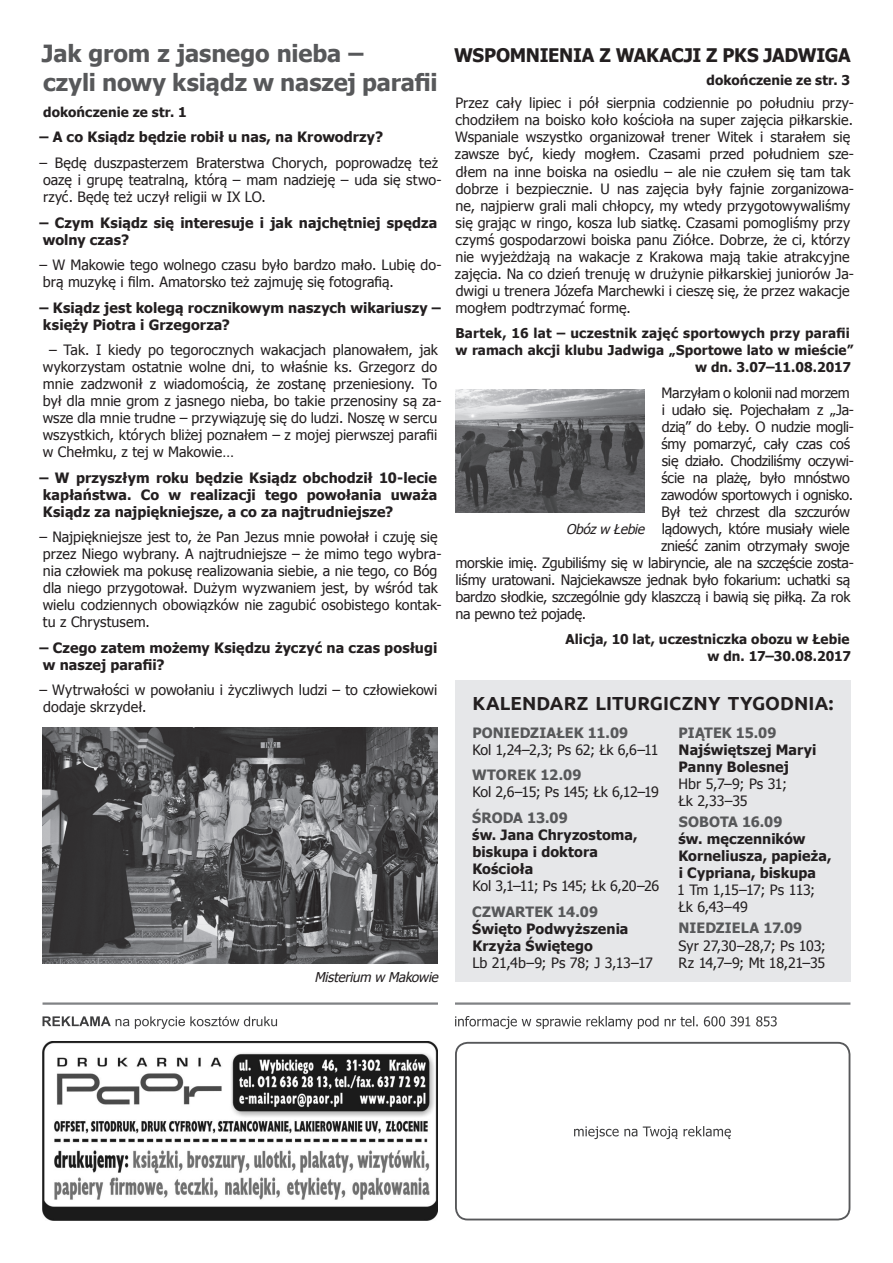
<style>
.page{position:relative;width:893px;height:1263px;background:#fff}
.page>*{position:absolute;margin:0;border:0;box-sizing:border-box;transform-origin:0 0}
.t1{font:700 23.7px/29.7px "Tahoma";letter-spacing:-.005em;color:#57585a}
.t2{font:700 18.9px "Ubuntu";color:#231f20}
.t3{font:700 18.75px "Tahoma";letter-spacing:-.015em;color:#231f20}
.t4{font:14.25px/17px "Tahoma";color:#231f20}
.t5{font:700 14.25px/17px "Tahoma";letter-spacing:.005em;color:#231f20}
.t6{font:14.25px "Tahoma";letter-spacing:-.02em;color:#231f20}
.t7{font:14.25px/17px "Tahoma";letter-spacing:-.025em;color:#231f20}
.t8{font:700 14.25px "Tahoma";letter-spacing:.005em;color:#57585a}
.t9{font:700 13.5px/17px "Tahoma";letter-spacing:.01em;color:#231f20;text-align:right}
.t10{font:italic 13.5px "Tahoma";color:#231f20}
</style>
<div class="page">
<img style="left:43px;top:1042px;width:395px;height:178px">
<hr style="left:43px;top:1002px;width:395px;height:3px;background:#808285">
<svg style="left:43px;top:1016px;width:234px;height:13px"></svg>
<svg style="left:455px;top:1016px;width:322px;height:13px"></svg>
<hr style="left:455px;top:1002px;width:395px;height:3px;background:#808285">
<div style="left:455px;top:1042px;width:395px;height:178px;border:2px solid #57585a;border-radius:12px"></div>
<svg style="left:574px;top:1126px;width:157px;height:13px"></svg>
<img style="left:43px;top:727px;width:395px;height:236px">
<img style="left:455px;top:389px;width:189px;height:123px">
<div style="left:455px;top:680px;width:395px;height:302px;background:#e6e7e9"></div>
<h1 class="t1" style="left:42px;top:37px;width:397px">Jak grom z jasnego nieba –<br>czyli nowy ksiądz w naszej parafii</h1>
<p class="t9" style="left:43px;top:103px;width:145px">dokończenie ze str. 1</p>
<p class="t5" style="left:39px;top:128px;width:345px">– A co Ksiądz będzie robił u nas, na Krowodrzy?</p>
<p class="t4" style="left:39px;top:154px;width:404px">– Będę duszpasterzem Braterstwa Chorych, poprowadzę też oazę i grupę teatralną, którą – mam nadzieję – uda się stwo&shy;rzyć. Będę też uczył religii w IX LO.</p>
<p class="t5" style="left:39px;top:213px;width:399px">– Czym Ksiądz się interesuje i jak najchętniej spędza wolny czas?</p>
<p class="t4" style="left:39px;top:256px;width:404px">– W Makowie tego wolnego czasu było bardzo mało. Lubię do&shy;brą muzykę i film. Amatorsko też zajmuję się fotografią.</p>
<p class="t5" style="left:39px;top:298px;width:403px">– Ksiądz jest kolegą rocznikowym naszych wikariuszy – księży Piotra i Grzegorza?</p>
<p class="t4" style="left:43px;top:341px;width:400px;text-indent:6px">– Tak. I kiedy po tegorocznych wakacjach planowałem, jak wykorzystam ostatnie wolne dni, to właśnie ks. Grzegorz do mnie zadzwonił z wiadomością, że zostanę przeniesiony. To był dla mnie grom z jasnego nieba, bo takie przenosiny są za&shy;wsze dla mnie trudne – przywiązuję się do ludzi. Noszę w sercu wszystkich, których bliżej poznałem – z mojej pierwszej parafii w Chełmku, z tej w Makowie…</p>
<p class="t5" style="left:39px;top:468px;width:399px;text-align:justify">– W przyszłym roku będzie Ksiądz obchodził 10-lecie kapłaństwa. Co w realizacji tego powołania uważa Ksiądz za najpiękniejsze, a co za najtrudniejsze?</p>
<p class="t4" style="left:39px;top:528px;width:404px">– Najpiękniejsze jest to, że Pan Jezus mnie powołał i czuję się przez Niego wybrany. A najtrudniejsze – że mimo tego wybra&shy;nia człowiek ma pokusę realizowania siebie, a nie tego, co Bóg dla niego przygotował. Dużym wyzwaniem jest, by wśród tak wielu codziennych obowiązków nie zagubić osobistego kontak&shy;tu z Chrystusem.</p>
<p class="t5" style="left:39px;top:638px;width:399px">– Czego zatem możemy Księdzu życzyć na czas posługi w naszej parafii?</p>
<p class="t4" style="left:39px;top:681px;width:399px">– Wytrwałości w powołaniu i życzliwych ludzi – to człowiekowi dodaje skrzydeł.</p>
<p class="t10" style="left:314px;top:968px;width:129px">Misterium w Makowie</p>
<h3 class="t3" style="left:454px;top:42px;width:398px">WSPOMNIENIA Z WAKACJI Z PKS JADWIGA</h3>
<p class="t9" style="left:706px;top:71px;width:145px">dokończenie ze str. 3</p>
<p class="t4" style="left:455px;top:94px;width:401px">Przez cały lipiec i pół sierpnia codziennie po południu przy&shy;chodziłem na boisko koło kościoła na super zajęcia piłkarskie.<br>Wspaniale wszystko organizował trener Witek i starałem się zawsze być, kiedy mogłem. Czasami przed południem sze&shy;dłem na inne boiska na osiedlu – ale nie czułem się tam tak dobrze i bezpiecznie. U nas zajęcia były fajnie zorganizowa&shy;ne, najpierw grali mali chłopcy, my wtedy przygotowywaliśmy się grając w ringo, kosza lub siatkę. Czasami pomogliśmy przy czymś gospodarzowi boiska panu Ziółce. Dobrze, że ci, którzy nie wyjeżdżają na wakacje z Krakowa mają takie atrakcyjne zajęcia. Na co dzień trenuję w drużynie piłkarskiej juniorów Ja&shy;dwigi u trenera Józefa Marchewki i cieszę się, że przez wakacje mogłem podtrzymać formę.</p>
<p class="t9" style="left:455px;top:324px;width:399px">Bartek, 16 lat – uczestnik zajęć sportowych przy parafii w ramach akcji klubu Jadwiga „Sportowe lato w mieście” w dn. 3.07–11.08.2017</p>
<p class="t6" style="left:662px;top:383px;width:190px">Marzyłam o kolonii nad morzem</p>
<p class="t6" style="left:662px;top:400px;width:194px">i udało się. Pojechałam z „Ja-</p>
<p class="t7" style="left:662px;top:417px;width:194px">dzią” do Łeby. O nudzie mogli-</p>
<p class="t4" style="left:661px;top:434px;width:190px">śmy pomarzyć, cały czas coś</p>
<p class="t4" style="left:662px;top:451px;width:194px">się działo. Chodziliśmy oczywi-</p>
<p class="t6" style="left:661px;top:468px;width:190px">ście na plażę, było mnóstwo</p>
<p class="t4" style="left:661px;top:485px;width:193px">zawodów sportowych i ognisko.</p>
<p class="t6" style="left:662px;top:502px;width:190px">Był też chrzest dla szczurów</p>
<p class="t4" style="left:662px;top:519px;width:189px">lądowych, które musiały wiele</p>
<p class="t6" style="left:661px;top:536px;width:190px">znieść zanim otrzymały swoje</p>
<p class="t6" style="left:455px;top:553px;width:400px">morskie imię. Zgubiliśmy się w labiryncie, ale na szczęście zosta-</p>
<p class="t6" style="left:456px;top:570px;width:396px">liśmy uratowani. Najciekawsze jednak było fokarium: uchatki są</p>
<p class="t4" style="left:455px;top:587px;width:396px">bardzo słodkie, szczególnie gdy klaszczą i bawią się piłką. Za rok</p>
<p class="t4" style="left:455px;top:604px;width:132px">na pewno też pojadę.</p>
<p class="t9" style="left:565px;top:630px;width:287px">Alicja, 10 lat, uczestniczka obozu w Łebie w dn. 17–30.08.2017</p>
<p class="t10" style="left:566px;top:520px;width:83px">Obózw Łebie</p>
<h2 class="t2" style="left:472px;top:692px;width:27px">KALEN</h2>
<h2 class="t2" style="left:536px;top:692px;width:139px">DARZ LITURGICZN</h2>
<h2 class="t2" style="left:708px;top:692px;width:98px">Y TYGODNIA</h2>
<h2 class="t2" style="left:829px;top:692px;width:6px">:</h2>
<p class="t8" style="left:679px;top:723px;width:99px">PIĄTEK 15.09</p>
<p class="t5" style="left:679px;top:740px;width:139px">Najświętszej Maryi<br>Panny Bolesnej</p>
<p class="t4" style="left:678px;top:774px;width:110px">Hbr 5,7–9; Ps 31;<br>Łk 2,33–35</p>
<p class="t8" style="left:679px;top:812px;width:105px">SOBOTA 16.09</p>
<p class="t5" style="left:678px;top:830px;width:155px">św. męczenników<br>Korneliusza, papieża, i Cypriana, biskupa</p>
<p class="t7" style="left:677px;top:881px;width:140px">1 Tm 1,15–17; Ps 113;<br>Łk 6,43–49</p>
<p class="t8" style="left:679px;top:918px;width:125px">NIEDZIELA 17.09</p>
<p class="t4" style="left:679px;top:936px;width:149px">Syr 27,30–28,7; Ps 103;<br>Rz 14,7–9; Mt 18,21–35</p>
<p class="t8" style="left:472px;top:723px;width:157px">PONIEDZIAŁEK 11.09</p>
<p class="t6" style="left:472px;top:740px;width:188px">Kol 1,24–2,3; Ps 62; Łk 6,6–11</p>
<p class="t8" style="left:472px;top:765px;width:111px">WTOREK 12.09</p>
<p class="t7" style="left:472px;top:783px;width:188px">Kol 2,6–15; Ps 145; Łk 6,12–19</p>
<p class="t8" style="left:472px;top:808px;width:97px">ŚRODA 13.09</p>
<p class="t5" style="left:472px;top:825px;width:167px">św. Jana Chryzostoma, biskupa i doktora<br>Kościoła</p>
<p class="t7" style="left:472px;top:877px;width:188px">Kol 3,1–11; Ps 145; Łk 6,20–26</p>
<p class="t8" style="left:472px;top:901px;width:127px">CZWARTEK 14.09</p>
<p class="t5" style="left:472px;top:919px;width:158px">Święto Podwyższenia<br>Krzyża Świętego</p>
<p class="t4" style="left:472px;top:953px;width:182px">Lb 21,4b–9; Ps 78; J 3,13–17</p>
</div>
